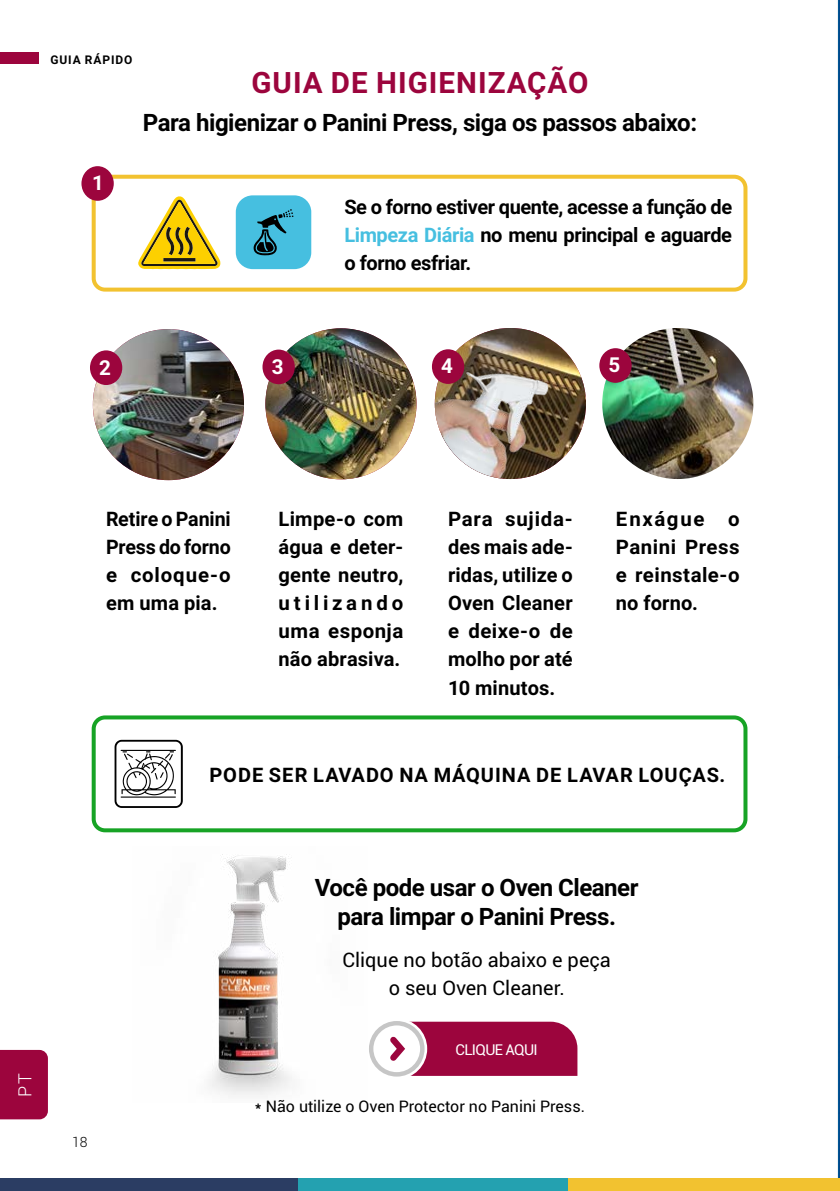
<style>
.page{position:relative;width:840px;height:1191px;background:#fff}
.page>*{position:absolute;margin:0;border:0;box-sizing:border-box;transform-origin:0 0}
.t1{font:700 29.4px "Roboto";letter-spacing:.035em;color:#9c053d}
.t2{font:700 24px/29.6px "Roboto";letter-spacing:-.02em;color:#000;text-align:center}
.t3{font:700 20.6px "Roboto";color:#fff}
.t4{font:700 20px/28px "Roboto";letter-spacing:.01em;color:#000;text-align:justify}
.t5{font:20px/28px "Roboto";color:#000;text-align:center}
.t6{font:700 20px "Roboto";letter-spacing:.045em;color:#000}
.t7{font:300 18px "Roboto";color:#fff}
.t8{font:16px "Roboto";color:#000}
.t9{font:15px "Roboto";letter-spacing:-.04em;color:#fff}
.t10{font:300 14px "Roboto";color:#000}
.t11{font:700 12px "Roboto";letter-spacing:.075em;color:#000}
.s1{color:#46bfe0}
</style>
<div class="page">
<img style="left:0;top:0;width:839px;height:1178px">
<div style="left:0;top:52px;width:39px;height:12px;background:#9c053d"></div>
<img style="left:602px;top:328px;width:151px;height:151px;border-radius:75px">
<img style="left:93px;top:329px;width:151px;height:151px;border-radius:75px">
<img style="left:265px;top:328px;width:151px;height:151px;border-radius:75px">
<img style="left:434px;top:328px;width:151px;height:151px;border-radius:75px">
<div style="left:90px;top:350px;width:32px;height:35px;background:#9c053d;border-radius:50%"></div>
<div style="left:262px;top:349px;width:32px;height:35px;background:#9c053d;border-radius:50%"></div>
<svg style="left:431px;top:349px;width:33px;height:35px"></svg>
<div style="left:599px;top:348px;width:32px;height:35px;background:#9c053d;border-radius:50%"></div>
<div style="left:92px;top:175px;width:655px;height:116px;border:4px solid #f2c230;border-radius:11px"></div>
<div style="left:92px;top:715px;width:655px;height:117px;border:4px solid #17a325;border-radius:11px"></div>
<svg style="left:138px;top:196px;width:83px;height:73px"></svg>
<svg style="left:236px;top:195px;width:75px;height:74px;background:#48b0cc"></svg>
<img style="left:434px;top:345px;width:151px;height:134px">
<div style="left:297px;top:1178px;width:271px;height:13px;background:#24a1b0"></div>
<div style="left:568px;top:1178px;width:271px;height:13px;background:#f2c230"></div>
<div style="left:0;top:1178px;width:297px;height:13px;background:#2b3d63"></div>
<svg style="left:114px;top:740px;width:69px;height:68px"></svg>
<div style="left:81px;top:166px;width:33px;height:35px;background:#9c053d;border-radius:50%"></div>
<div style="left:0;top:1050px;width:48px;height:69px;background:#9c053d"></div>
<svg style="left:366px;top:1018px;width:61px;height:61px"></svg>
<div style="left:369px;top:1021px;width:55px;height:55px;border:4px solid #c6c6c6;border-radius:50%"></div>
<svg style="left:384px;top:1021px;width:193px;height:54px;background:#ad3662"></svg>
<img style="left:132px;top:846px;width:235px;height:256px">
<p class="t11" style="left:50px;top:51px;width:83px">GUIA RÁPIDO</p>
<h1 class="t1" style="left:251px;top:62px;width:338px">GUIA DE HIGIENIZAÇÃO</h1>
<p class="t2" style="left:143px;top:107px;width:555px">Para higienizar o Panini Press, siga os passos abaixo:</p>
<p class="t3" style="left:92px;top:168px;width:13px">1</p>
<p class="t4" style="left:344px;top:192px;width:389px">Se o forno estiver quente, acesse a função de <span class="s1">Limpeza Diária</span> no menu principal e aguarde o forno esfriar.</p>
<p class="t3" style="left:99px;top:353px;width:13px">2</p>
<p class="t3" style="left:271px;top:352px;width:13px">3</p>
<p class="t3" style="left:441px;top:352px;width:13px">4</p>
<p class="t3" style="left:608px;top:350px;width:13px">5</p>
<p class="t7" style="left:13px;top:1096px;width:25px;rotate:-90deg">PT</p>
<p class="t4" style="left:106px;top:504px;width:126px">Retire o Panini Press do forno e coloque-o em uma pia.</p>
<p class="t4" style="left:278px;top:504px;width:126px">Limpe-o com água e deter&shy;gente neutro, utilizando uma esponja não abrasiva.</p>
<p class="t4" style="left:448px;top:504px;width:126px">Para sujida&shy;des mais ade&shy;ridas, utilize o Oven Cleaner e deixe-o de molho por até 10 minutos.</p>
<p class="t4" style="left:615px;top:504px;width:125px">Enxágue o Panini Press e reinstale-o no forno.</p>
<p class="t6" style="left:209px;top:760px;width:517px">PODE SER LAVADO NA MÁQUINA DE LAVAR LOUÇAS.</p>
<p class="t10" style="left:72px;top:1132px;width:17px">18</p>
<p class="t2" style="left:315px;top:871px;width:325px">Você pode usar o Oven Cleaner para limpar o Panini Press.</p>
<p class="t5" style="left:342px;top:945px;width:270px">Clique no botão abaixo e peça o seu Oven Cleaner.</p>
<p class="t9" style="left:455px;top:1039px;width:84px">CLIQUE AQUI</p>
<p class="t8" style="left:255px;top:1094px;width:331px">* Não utilize o Oven Protector no Panini Press.</p>
</div>
